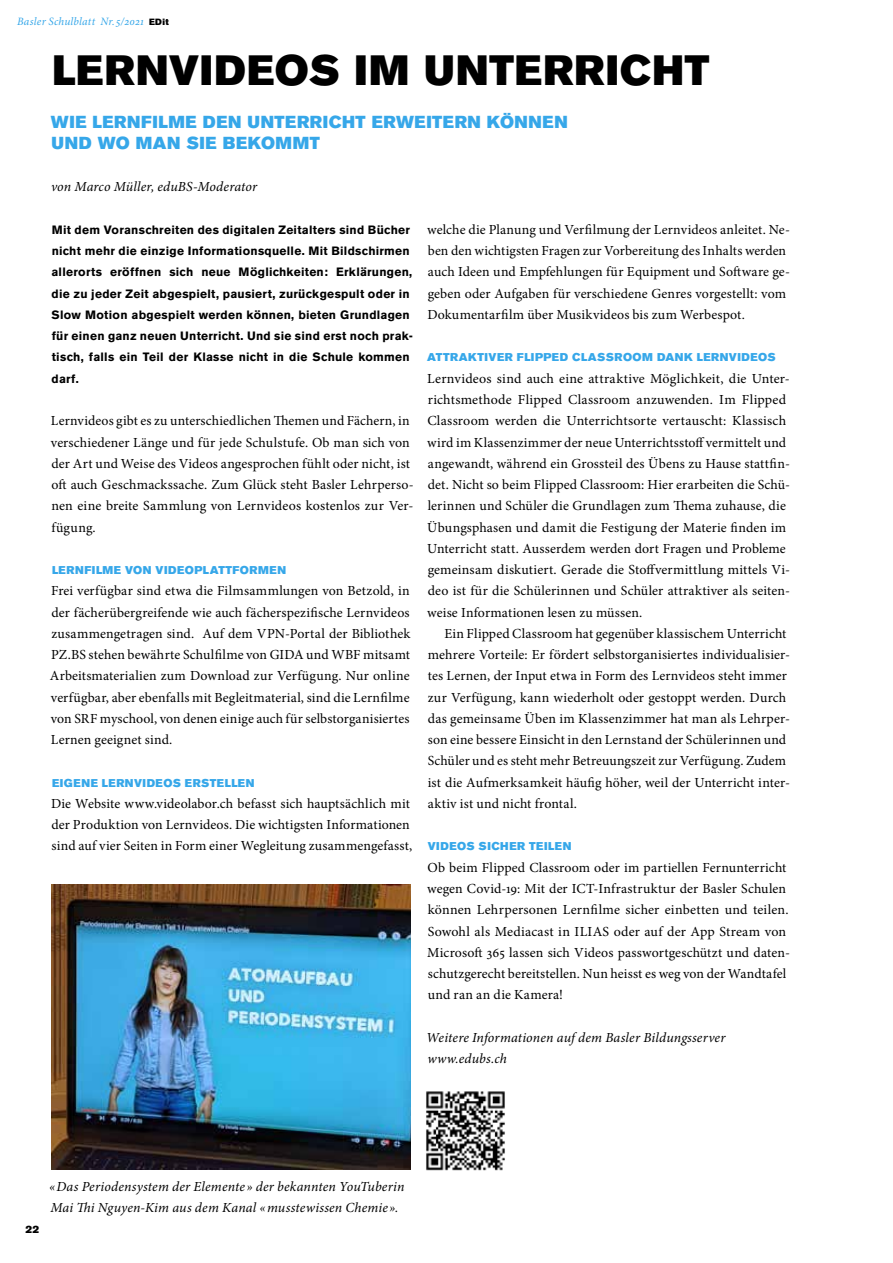
<style>
.page{position:relative;width:893px;height:1263px;background:#fff}
.page>*{position:absolute;margin:0;border:0;box-sizing:border-box;transform-origin:0 0}
.t1{font:42px "Akzidenz Grotesk BE Super";letter-spacing:.025em;color:#000}
.t2{font:17.25px/21.3px "Akzidenz Grotesk BE Super";letter-spacing:.04em;color:#36a7e9}
.t3{font:13.8px/21.3px "Minion Pro";letter-spacing:.01em;color:#000}
.t4{font:italic 13.8px/21.3px "Minion Pro";letter-spacing:.01em;color:#000}
.t5{font:700 12px/21.3px "Akzidenz Grotesk BE";letter-spacing:.02em;color:#000}
.t6{font:11.25px "Akzidenz Grotesk BE Super";letter-spacing:.045em;color:#36a7e9}
.t7{font:italic 11.25px "Minion Pro";letter-spacing:.015em;color:#36a7e9}
.t8{font:10.5px "Akzidenz Grotesk BE Super";color:#000}
.s1{font-family:"Akzidenz Grotesk BE Super";font-style:normal;font-size:9px;color:#000}
</style>
<div class="page">
<img style="left:51px;top:884px;width:359px;height:285px">
<img style="left:426px;top:1091px;width:79px;height:80px">
<p class="t7" style="left:17px;top:14px;width:153px">Basler Schulblatt Nr.5/2021 <span class="s1">EDit</span></p>
<h1 class="t1" style="left:53px;top:46px;width:658px">LERNVIDEOS IM UNTERRICHT</h1>
<p class="t2" style="left:51px;top:111px;width:518px">WIE LERNFILME DEN UNTERRICHT ERWEITERN KÖNNEN<br>UND WO MAN SIE BEKOMMT</p>
<p class="t4" style="left:51px;top:176px;width:208px">von Marco Müller, eduBS-Moderator</p>
<p class="t5" style="left:51px;top:219px;width:363px">Mit dem Voranschreiten des digitalen Zeitalters sind Bücher nicht mehr die einzige Informationsquelle. Mit Bildschirmen allerorts eröffnen sich neue Möglichkeiten: Erklärungen, die zu jeder Zeit abgespielt, pausiert, zurückgespult oder in Slow Motion abgespielt werden können, bieten Grundlagen für einen ganz neuen Unterricht. Und sie sind erst noch prak&shy;tisch, falls ein Teil der Klasse nicht in die Schule kommen darf.</p>
<p class="t3" style="left:51px;top:410px;width:364px">Lernvideos gibt es zu unterschiedlichen Themen und Fächern, in verschiedener Länge und für jede Schulstufe. Ob man sich von der Art und Weise des Videos angesprochen fühlt oder nicht, ist oft auch Geschmackssache. Zum Glück steht Basler Lehrperso&shy;nen eine breite Sammlung von Lernvideos kostenlos zur Ver&shy;fügung.</p>
<p class="t6" style="left:52px;top:564px;width:236px">LERNFILME VON VIDEOPLATTFORMEN</p>
<p class="t3" style="left:50px;top:580px;width:362px;text-align:justify">Frei verfügbar sind etwa die Filmsammlungen von Betzold, in der fächerübergreifende wie auch fächerspezifische Lernvideos zusammengetragen sind. Auf dem VPN-Portal der Bibliothek PZ.BS stehen bewährte Schulfilme von GIDA und WBF mitsamt Arbeitsmaterialien zum Download zur Verfügung. Nur online verfügbar, aber ebenfalls mit Begleitmaterial, sind die Lernfilme von SRF myschool, von denen einige auch für selbstorganisiertes Lernen geeignet sind.</p>
<p class="t6" style="left:52px;top:776px;width:204px">EIGENE LERNVIDEOS ERSTELLEN</p>
<p class="t3" style="left:51px;top:793px;width:363px">Die Website www.videolabor.ch befasst sich hauptsächlich mit der Produktion von Lernvideos. Die wichtigsten Informationen sind auf vier Seiten in Form einer Wegleitung zusammengefasst,</p>
<p class="t3" style="left:427px;top:219px;width:364px">welche die Planung und Verfilmung der Lernvideos anleitet. Ne&shy;ben den wichtigsten Fragen zur Vorbereitung des Inhalts werden auch Ideen und Empfehlungen für Equipment und Software ge&shy;geben oder Aufgaben für verschiedene Genres vorgestellt: vom Dokumentarfilm über Musikvideos bis zum Werbespot.</p>
<p class="t6" style="left:427px;top:351px;width:350px">ATTRAKTIVER FLIPPED CLASSROOM DANK LERNVIDEOS</p>
<p class="t3" style="left:427px;top:368px;width:364px">Lernvideos sind auch eine attraktive Möglichkeit, die Unter&shy;richtsmethode Flipped Classroom anzuwenden. Im Flipped Classroom werden die Unterrichtsorte vertauscht: Klassisch wird im Klassenzimmer der neue Unterrichtsstoff vermittelt und angewandt, während ein Grossteil des Übens zu Hause stattfin&shy;det. Nicht so beim Flipped Classroom: Hier erarbeiten die Schü&shy;lerinnen und Schüler die Grundlagen zum Thema zuhause, die Übungsphasen und damit die Festigung der Materie finden im Unterricht statt. Ausserdem werden dort Fragen und Probleme gemeinsam diskutiert. Gerade die Stoffvermittlung mittels Vi&shy;deo ist für die Schülerinnen und Schüler attraktiver als seiten&shy;weise Informationen lesen zu müssen.</p>
<p class="t3" style="left:428px;top:623px;width:364px;text-indent:17px">Ein Flipped Classroom hat gegenüber klassischem Unterricht mehrere Vorteile: Er fördert selbstorganisiertes individualisier&shy;tes Lernen, der Input etwa in Form des Lernvideos steht immer zur Verfügung, kann wiederholt oder gestoppt werden. Durch das gemeinsame Üben im Klassenzimmer hat man als Lehrper&shy;son eine bessere Einsicht in den Lernstand der Schülerinnen und Schüler und es steht mehr Betreuungszeit zur Verfügung. Zudem ist die Aufmerksamkeit häufig höher, weil der Unterricht inter&shy;aktiv ist und nicht frontal.</p>
<p class="t6" style="left:428px;top:840px;width:145px">VIDEOS SICHER TEILEN</p>
<p class="t3" style="left:427px;top:857px;width:364px">Ob beim Flipped Classroom oder im partiellen Fernunterricht wegen Covid-19: Mit der ICT-Infrastruktur der Basler Schulen können Lehrpersonen Lernfilme sicher einbetten und teilen.<br>Sowohl als Mediacast in ILIAS oder auf der App Stream von Microsoft 365 lassen sich Videos passwortgeschützt und daten&shy;schutzgerecht bereitstellen. Nun heisst es weg von der Wandtafel und ran an die Kamera!</p>
<p class="t4" style="left:426px;top:1027px;width:301px">Weitere Informationen auf dem Basler Bildungsserver www.edubs.ch</p>
<p class="t8" style="left:26px;top:1223px;width:15px">22</p>
<p class="t4" style="left:49px;top:1175px;width:357px">« Das Periodensystem der Elemente » der bekannten YouTuberin<br>Mai Thi Nguyen-Kim aus dem Kanal « musstewissen Chemie ».</p>
</div>
